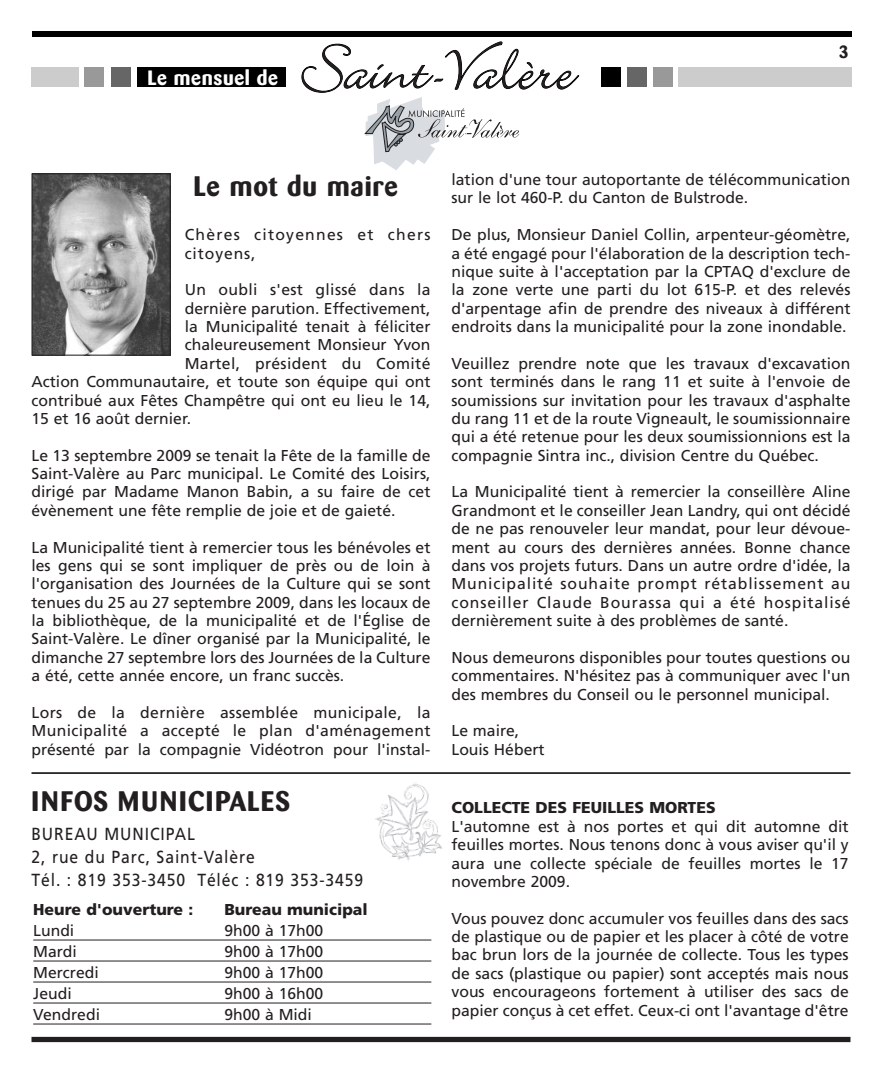
<style>
.page{position:relative;width:882px;height:1071px;background:#fff}
.page>*{position:absolute;margin:0;border:0;box-sizing:border-box;transform-origin:0 0}
.t1{font:700 28px "Barmeno";letter-spacing:.035em;color:#231f20}
.t2{font:700 20.65px "Barmeno";letter-spacing:.03em;color:#fff}
.t3{font:17.5px/22.8px "Frutiger";letter-spacing:.055em;color:#231f20;scale:.9 1}
.t4{font:700 17.5px "Barmeno";color:#231f20}
.t5{font:15.75px/18.4px "Frutiger";color:#231f20;text-align:justify}
.t6{font:900 15.75px "Frutiger";color:#231f20}
.t7{font:15.75px "Frutiger";letter-spacing:.02em;color:#231f20}
.t8{font:15.75px/18.4px "Frutiger";letter-spacing:.08em;color:#231f20}
</style>
<div class="page">
<div style="left:32px;top:31px;width:820px;height:6px;background:#000"></div>
<div style="left:601px;top:67px;width:19px;height:20px;background:#000"></div>
<div style="left:627px;top:67px;width:20px;height:20px;background:#666"></div>
<div style="left:653px;top:67px;width:20px;height:20px;background:#999"></div>
<div style="left:678px;top:67px;width:174px;height:20px;background:#ccc"></div>
<div style="left:137px;top:67px;width:149px;height:20px;background:#000"></div>
<div style="left:111px;top:67px;width:19px;height:20px;background:#666"></div>
<div style="left:85px;top:67px;width:19px;height:20px;background:#999"></div>
<div style="left:32px;top:67px;width:47px;height:20px;background:#ccc"></div>
<svg style="left:301px;top:41px;width:278px;height:129px"></svg>
<div style="left:32px;top:1037px;width:818px;height:5px;background:#231f20"></div>
<img style="left:33px;top:175px;width:136px;height:179px">
<div style="left:31px;top:173px;width:140px;height:183px;border:1px solid #231f20"></div>
<hr style="left:32px;top:772px;width:818px;height:2px;background:#231f20">
<hr style="left:33px;top:940px;width:398px;height:1px;background:#231f20">
<hr style="left:33px;top:961px;width:398px;height:1px;background:#231f20">
<hr style="left:33px;top:982px;width:398px;height:1px;background:#231f20">
<hr style="left:33px;top:1003px;width:398px;height:1px;background:#231f20">
<hr style="left:33px;top:1024px;width:398px;height:1px;background:#231f20">
<img style="left:375px;top:784px;width:67px;height:76px">
<h2 class="t2" style="left:148px;top:69px;width:132px">Le mensuel de</h2>
<p class="t4" style="left:839px;top:45px;width:11px">3</p>
<h1 class="t1" style="left:194px;top:175px;width:206px">Le mot du maire</h1>
<p class="t8" style="left:185px;top:227px;width:247px">Chères citoyennes et chers citoyens,</p>
<p class="t7" style="left:185px;top:284px;width:247px">Un oubli s'est glissé dans la</p>
<p class="t5" style="left:185px;top:300px;width:247px">dernière parution. Effectivement,</p>
<p class="t5" style="left:185px;top:319px;width:247px">la Municipalité tenait à féliciter</p>
<p class="t5" style="left:185px;top:337px;width:247px">chaleureusement Monsieur Yvon</p>
<p class="t7" style="left:185px;top:357px;width:247px">Martel, président du Comité</p>
<p class="t5" style="left:32px;top:374px;width:401px">Action Communautaire, et toute son équipe qui ont</p>
<p class="t5" style="left:32px;top:392px;width:401px">contribué aux Fêtes Champêtre qui ont eu lieu le 14,</p>
<p class="t5" style="left:32px;top:411px;width:161px">15 et 16 août dernier.</p>
<p class="t5" style="left:32px;top:447px;width:401px">Le 13 septembre 2009 se tenait la Fête de la famille de Saint-Valère au Parc municipal. Le Comité des Loisirs, dirigé par Madame Manon Babin, a su faire de cet évènement une fête remplie de joie et de gaieté.</p>
<p class="t5" style="left:32px;top:539px;width:401px">La Municipalité tient à remercier tous les bénévoles et les gens qui se sont impliquer de près ou de loin à l'organisation des Journées de la Culture qui se sont tenues du 25 au 27 septembre 2009, dans les locaux de la bibliothèque, de la municipalité et de l'Église de Saint-Valère. Le dîner organisé par la Municipalité, le dimanche 27 septembre lors des Journées de la Culture a été, cette année encore, un franc succès.</p>
<p class="t5" style="left:32px;top:705px;width:401px">Lors de la dernière assemblée municipale, la Municipalité a accepté le plan d'aménagement présenté par la compagnie Vidéotron pour l'instal-</p>
<h1 class="t1" style="left:32px;top:789px;width:260px">INFOS MUNICIPALES</h1>
<p class="t3" style="left:32px;top:824px;width:370px">BUREAU MUNICIPAL<br>2, rue du Parc, Saint-Valère<br>Tél. : 819 353-3450 Téléc : 819 353-3459</p>
<p class="t6" style="left:33px;top:904px;width:162px">Heure d'ouverture :</p>
<p class="t6" style="left:224px;top:904px;width:145px">Bureau municipal</p>
<p class="t5" style="left:33px;top:923px;width:43px">Lundi</p>
<p class="t5" style="left:224px;top:923px;width:100px">9h00 à 17h00</p>
<p class="t5" style="left:33px;top:944px;width:45px">Mardi</p>
<p class="t5" style="left:224px;top:944px;width:100px">9h00 à 17h00</p>
<p class="t5" style="left:33px;top:965px;width:67px">Mercredi</p>
<p class="t5" style="left:224px;top:965px;width:100px">9h00 à 17h00</p>
<p class="t5" style="left:33px;top:986px;width:40px">Jeudi</p>
<p class="t5" style="left:224px;top:986px;width:100px">9h00 à 16h00</p>
<p class="t5" style="left:33px;top:1007px;width:68px">Vendredi</p>
<p class="t5" style="left:224px;top:1007px;width:89px">9h00 à Midi</p>
<p class="t5" style="left:452px;top:172px;width:401px">lation d'une tour autoportante de télécommunication sur le lot 460-P. du Canton de Bulstrode.</p>
<p class="t5" style="left:452px;top:227px;width:401px">De plus, Monsieur Daniel Collin, arpenteur-géomètre, a été engagé pour l'élaboration de la description tech&shy;nique suite à l'acceptation par la CPTAQ d'exclure de la zone verte une parti du lot 615-P. et des relevés d'arpentage afin de prendre des niveaux à différent endroits dans la municipalité pour la zone inondable.</p>
<p class="t5" style="left:452px;top:355px;width:401px">Veuillez prendre note que les travaux d'excavation sont terminés dans le rang 11 et suite à l'envoie de soumissions sur invitation pour les travaux d'asphalte du rang 11 et de la route Vigneault, le soumissionnaire qui a été retenue pour les deux soumissionnions est la compagnie Sintra inc., division Centre du Québec.</p>
<p class="t5" style="left:452px;top:484px;width:401px">La Municipalité tient à remercier la conseillère Aline Grandmont et le conseiller Jean Landry, qui ont décidé de ne pas renouveler leur mandat, pour leur dévoue&shy;ment au cours des dernières années. Bonne chance dans vos projets futurs. Dans un autre ordre d'idée, la Municipalité souhaite prompt rétablissement au conseiller Claude Bourassa qui a été hospitalisé dernièrement suite à des problèmes de santé.</p>
<p class="t5" style="left:452px;top:649px;width:401px">Nous demeurons disponibles pour toutes questions ou commentaires. N'hésitez pas à communiquer avec l'un des membres du Conseil ou le personnel municipal.</p>
<p class="t5" style="left:452px;top:723px;width:95px">Le maire,<br>Louis Hébert</p>
<p class="t6" style="left:451px;top:802px;width:266px">COLLECTE DES FEUILLES MORTES</p>
<p class="t5" style="left:451px;top:818px;width:399px">L'automne est à nos portes et qui dit automne dit feuilles mortes. Nous tenons donc à vous aviser qu'il y aura une collecte spéciale de feuilles mortes le 17 novembre 2009.</p>
<p class="t5" style="left:452px;top:910px;width:399px">Vous pouvez donc accumuler vos feuilles dans des sacs de plastique ou de papier et les placer à côté de votre bac brun lors de la journée de collecte. Tous les types de sacs (plastique ou papier) sont acceptés mais nous vous encourageons fortement à utiliser des sacs de papier conçus à cet effet. Ceux-ci ont l'avantage d'être</p>
</div>
